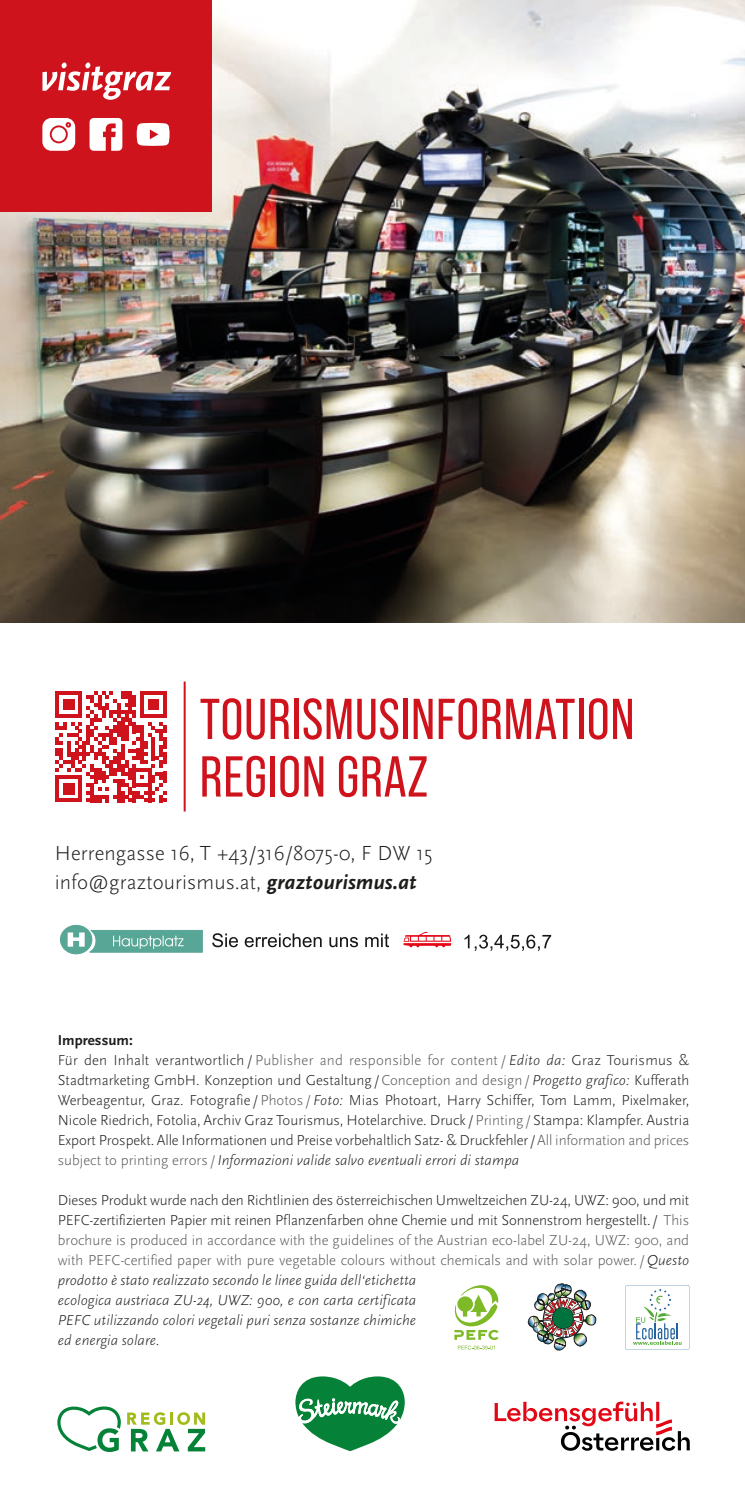
<style>
.page{position:relative;width:745px;height:1489px;background:#fff}
.page>*{position:absolute;margin:0;border:0;box-sizing:border-box;transform-origin:0 0}
.t1{font:57.5px/57.5px "Bebas Neue Pro";letter-spacing:.01em;color:#ce131d}
.t2{font:300 21.25px/28.8px "Scala Sans Pro";letter-spacing:.005em;color:#1d1d1b}
.t3{font:italic 300 15px/20px "Scala Sans Pro";color:#1d1d1b}
.t4{font:300 15px/20px "Scala Sans Pro";color:#1d1d1b}
.s1{font-weight:700;font-style:italic}
.s2{font-weight:700}
.s3{color:#575756}
.s4{font-style:italic}
.s5{font-style:normal}
.s6{font-style:normal;color:#575756}
</style>
<div class="page">
<img style="left:0;top:0;width:744px;height:623px">
<div style="left:0;top:0;width:212px;height:211px;background:#ce131d"></div>
<svg style="left:42px;top:62px;width:129px;height:38px"></svg>
<svg style="left:137px;top:123px;width:32px;height:23px"></svg>
<svg style="left:42px;top:118px;width:33px;height:33px"></svg>
<svg style="left:89px;top:118px;width:33px;height:33px"></svg>
<div style="left:60px;top:925px;width:32px;height:28px;background:#58a695;border-radius:50%"></div>
<div style="left:60px;top:925px;width:32px;height:29px;border:1px solid #58a695;border-radius:50%"></div>
<svg style="left:403px;top:931px;width:48px;height:16px"></svg>
<svg style="left:464px;top:934px;width:87px;height:16px"></svg>
<svg style="left:212px;top:933px;width:177px;height:14px"></svg>
<svg style="left:68px;top:930px;width:135px;height:22px;background:#72b3a5"></svg>
<svg style="left:55px;top:691px;width:112px;height:111px"></svg>
<hr style="left:183px;top:681px;width:2px;height:130px;background:#ce131d">
<svg style="left:57px;top:1406px;width:64px;height:45px"></svg>
<svg style="left:127px;top:1412px;width:78px;height:39px"></svg>
<svg style="left:295px;top:1376px;width:109px;height:74px"></svg>
<svg style="left:625px;top:1285px;width:64px;height:64px"></svg>
<svg style="left:454px;top:1285px;width:45px;height:54px"></svg>
<svg style="left:457px;top:1345px;width:37px;height:4px"></svg>
<svg style="left:494px;top:1401px;width:195px;height:49px"></svg>
<img style="left:528px;top:1283px;width:67px;height:67px">
<h1 class="t1" style="left:199px;top:690px;width:436px">TOURISMUSINFORMATION<br>REGION GRAZ</h1>
<h2 class="t2" style="left:55px;top:838px;width:379px">Herrengasse 16, T +43/316/8075-0, F DW 15 info@graztourismus.at, <span class="s1">graztourismus.at</span></h2>
<p class="t4" style="left:58px;top:1030px;width:632px"><span class="s2">Impressum:<br></span>Für den Inhalt verantwortlich / <span class="s3">Publisher and responsible for content/</span> <span class="s4">Edito da:</span> Graz Tourismus &amp; Stadtmarketing GmbH. Konzeption und Gestaltung /<span class="s3">Conception and design/</span><span class="s4">Progetto grafico:</span> Kufferath Werbeagentur, Graz. Fotografie /<span class="s3">Photos /</span> <span class="s4">Foto:</span> Mias Photoart, Harry Schiffer, Tom Lamm, Pixelmaker, Nicole Riedrich, Fotolia, Archiv Graz Tourismus, Hotelarchive. Druck /<span class="s3">Printing /</span>Stampa: Klampfer. Austria Export Prospekt. Alle Informationen und Preise vorbehaltlich Satz- &amp; Druckfehler/<span class="s3">All information and prices subject to printing errors /</span><span class="s4">Informazioni valide salvo eventuali errori di stampa</span></p>
<p class="t3" style="left:58px;top:1190px;width:632px"><span class="s5">Dieses Produkt wurde nach den Richtlinien des österreichischen Umweltzeichen ZU-24, UWZ: 900, und mit PEFC-zertifizierten Papier mit reinen Pflanzenfarben ohne Chemie und mit Sonnenstrom hergestellt./</span> <span class="s6">This brochure is produced in accordance with the guidelines of the Austrian eco-label ZU-24, UWZ: 900, and with PEFC-certified paper with pure vegetable colours without chemicals and with solar power./</span>Questo prodotto è stato realizzato secondo le linee guida dell‘etichetta<br>ecologica austriaca ZU-24, UWZ: 900, e con carta certificata<br>PEFC utilizzando colori vegetali puri senza sostanze chimiche<br>ed energia solare.</p>
</div>
